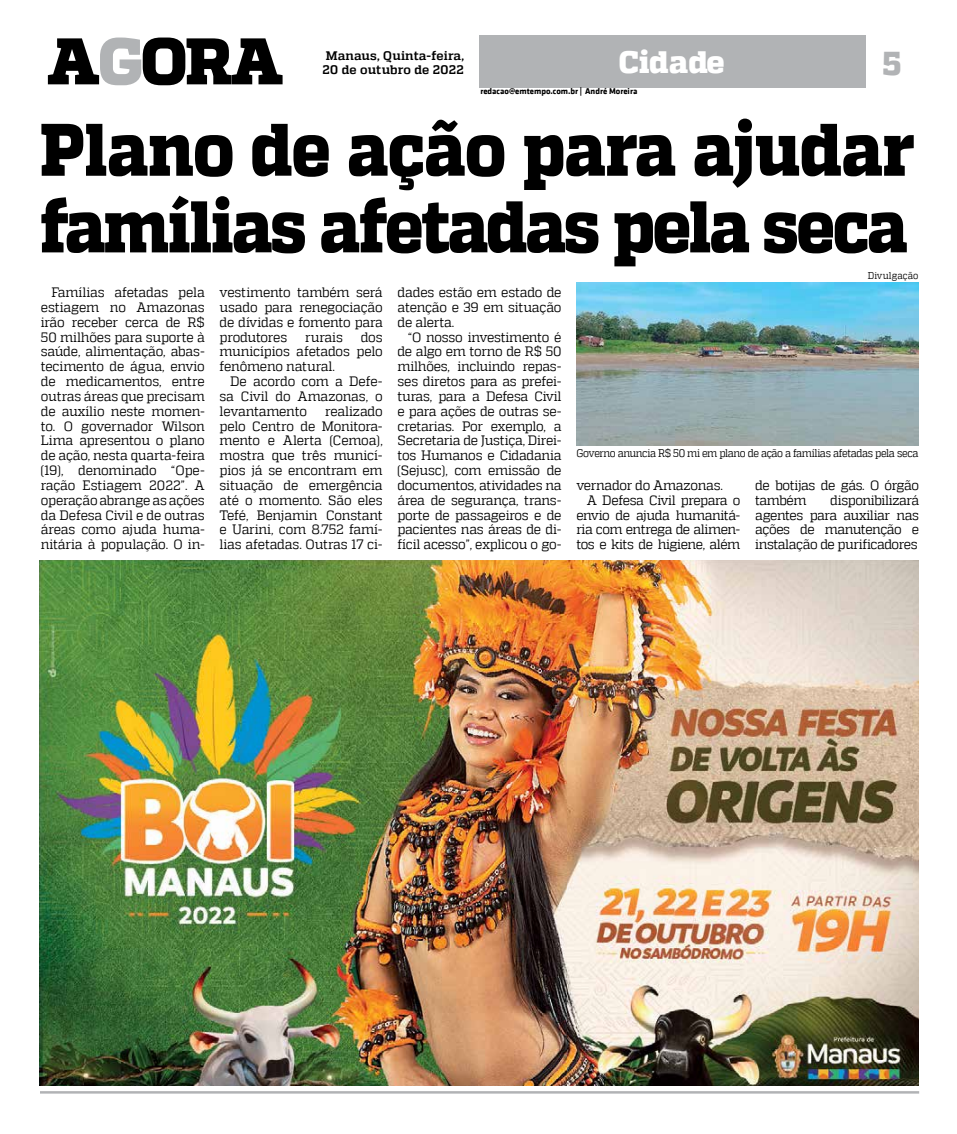
<style>
.page{position:relative;width:957px;height:1134px;background:#fff}
.page>*{position:absolute;margin:0;border:0;box-sizing:border-box;transform-origin:0 0}
.t1{font:800 74.12px "MW Quadon";letter-spacing:-.015em;color:#000;scale:.9 1}
.t2{font:800 72.88px "MW Quadon";letter-spacing:-.04em;color:#000;scale:.9 1}
.t3{font:800 33px "MW Quadon";color:#b1b3b5;scale:.95 1}
.t4{font:800 30.88px "MW Quadon";color:#fff}
.t5{font:13.62px/14.9px "MW Quadon";letter-spacing:-.02em;color:#000;text-align:justify;scale:.95 1}
.t6{font:700 12.38px/14.9px "MW Quadon";letter-spacing:.01em;color:#000}
.t7{font:11.12px "MW Quadon";letter-spacing:-.04em;color:#000;scale:.9 1}
.t8{font:9.88px "MW Quadon";letter-spacing:.01em;color:#000;scale:.9 1}
.t9{font:700 8.62px "MW Klavika Bd";color:#000}
</style>
<div class="page">
<img style="left:40px;top:560px;width:879px;height:526px">
<div style="left:479px;top:35px;width:386px;height:53px;background:#b1b3b5"></div>
<svg style="left:48px;top:38px;width:234px;height:47px"></svg>
<hr style="left:40px;top:1091px;width:879px;height:2px;background:#b1b3b5">
<img style="left:576px;top:282px;width:342px;height:163px">
<p class="t6" style="left:322px;top:48px;width:143px">Manaus, Quinta-feira,<br>20 de outubro de 2022</p>
<h3 class="t4" style="left:619px;top:44px;width:107px">Cidade</h3>
<h3 class="t3" style="left:883px;top:44px;width:21px">5</h3>
<p class="t9" style="left:480px;top:85px;width:158px">redacao@emtempo.com.br | André Moreira</p>
<h1 class="t1" style="left:40px;top:106px;width:973px">Plano de ação para ajudar</h1>
<h2 class="t2" style="left:40px;top:184px;width:966px">famílias afetadas pela seca</h2>
<p class="t5" style="left:41px;top:285px;width:174px;text-indent:11px">Famílias afetadas pela estiagem no Amazonas irão receber cerca de R$ 50 milhões para suporte à saúde, alimentação, abas&shy;tecimento de água, envio de medicamentos, entre outras áreas que precisam de auxílio neste momen&shy;to. O governador Wilson Lima apresentou o plano de ação, nesta quarta-feira (19), denominado “Ope&shy;ração Estiagem 2022”. A operação abrange as ações da Defesa Civil e de outras áreas como ajuda huma&shy;nitária à população. O in-</p>
<p class="t5" style="left:220px;top:285px;width:173px">vestimento também será usado para renegociação de dívidas e fomento para produtores</p>
<p class="t5" style="left:220px;top:329px;width:173px;text-indent:141px">dos municípios afetados pelo fenômeno natural.</p>
<p class="t5" style="left:220px;top:374px;width:173px;text-indent:11px">De acordo com a Defe&shy;sa Civil do Amazonas, o levantamento</p>
<p class="t5" style="left:305px;top:329px;width:41px">rurais</p>
<p class="t5" style="left:220px;top:403px;width:173px;text-indent:105px">realizado pelo Centro de Monitora&shy;mento e Alerta (Cemoa), mostra que três municí&shy;pios já se encontram em situação de emergência até o momento. São eles Tefé, Benjamin Constant e Uarini, com 8.752 famí&shy;lias afetadas. Outras 17 ci-</p>
<p class="t5" style="left:397px;top:285px;width:174px">dades estão em estado de atenção e 39 em situação de alerta.</p>
<p class="t5" style="left:397px;top:329px;width:174px;text-indent:11px">“O nosso investimento é de algo em torno de R$ 50 milhões, incluindo repas&shy;ses diretos para as prefei&shy;turas, para a Defesa Civil e para ações de outras se&shy;cretarias. Por exemplo, a Secretaria de Justiça, Direi&shy;tos Humanos e Cidadania (Sejusc), com emissão de documentos, atividades na área de segurança, trans&shy;porte de passageiros e de pacientes nas áreas de di&shy;fícil acesso”, explicou o go-</p>
<p class="t8" style="left:867px;top:270px;width:58px">Divulgação</p>
<p class="t7" style="left:576px;top:447px;width:381px">Governo anuncia R$ 50 mi em plano de ação a famílias afetadas pela seca</p>
<p class="t5" style="left:576px;top:478px;width:156px">vernador do Amazonas.</p>
<p class="t5" style="left:587px;top:492px;width:163px">A Defesa Civil prepara o</p>
<p class="t5" style="left:576px;top:507px;width:174px">envio de ajuda humanitá-</p>
<p class="t5" style="left:576px;top:522px;width:174px">ria com entrega de alimen-</p>
<p class="t5" style="left:576px;top:537px;width:174px">tos e kits de higiene, além</p>
<p class="t5" style="left:755px;top:478px;width:174px">de botijas de gás. O órgão também</p>
<p class="t5" style="left:755px;top:492px;width:174px;text-indent:75px">disponibilizará agentes para auxiliar nas ações de manutenção e instalação de purificadores</p>
</div>
